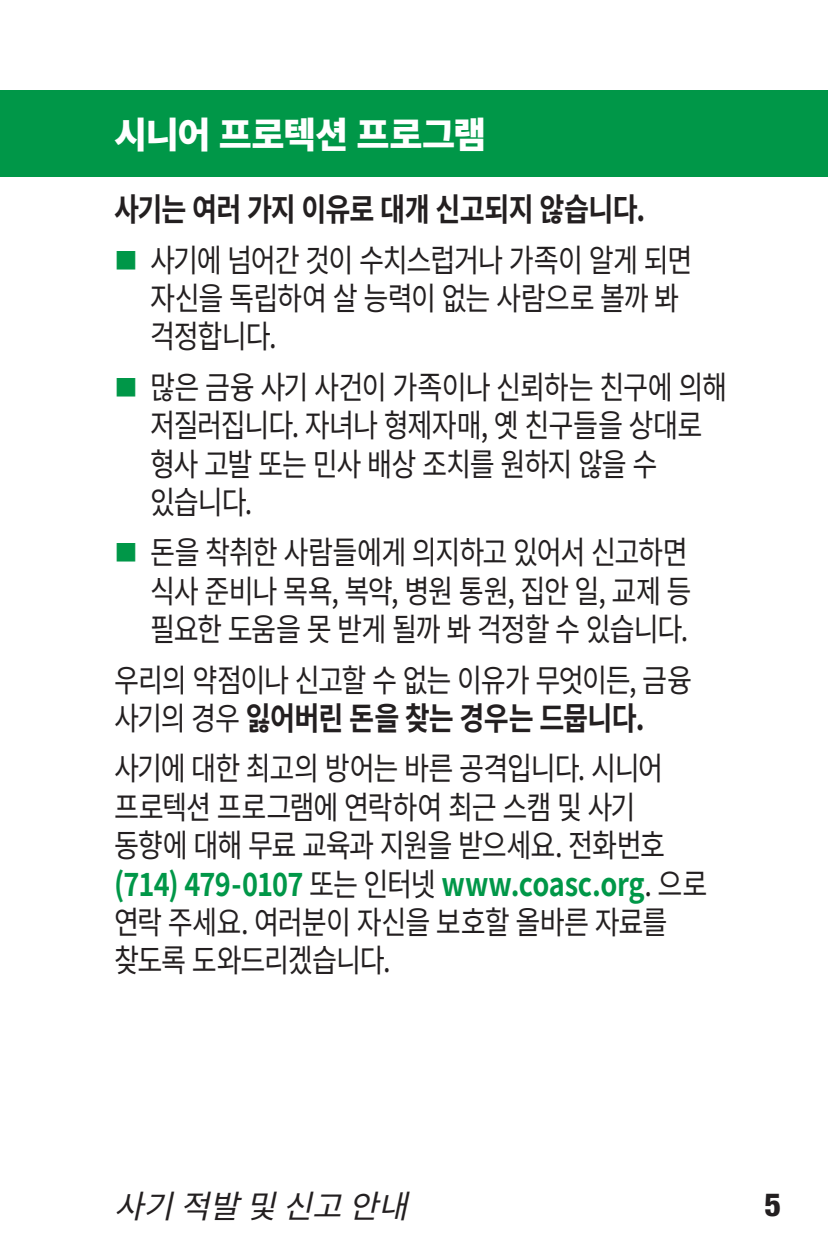
<style>
.page{position:relative;width:828px;height:1260px;background:#fff}
.page>*{position:absolute;margin:0;border:0;box-sizing:border-box;transform-origin:0 0}
.t1{font:800 36px "Source Han Sans KR";letter-spacing:-.035em;color:#fff}
.t2{font:32px/38.4px "Source Han Sans KR";letter-spacing:-.04em;color:#231f20;scale:.85 1}
.t3{font:700 32px "Source Han Sans KR";letter-spacing:-.025em;color:#231f20;scale:.85 1}
.t4{font:italic 32px "Source Han Sans KR";color:#231f20}
.t5{font:800 condensed 32px "Helvetica Neue LT Std";color:#231f20}
.s1{color:#009748}
.s2{font-weight:700}
.s3{font-weight:700;color:#009748}
</style>
<div class="page">
<div style="left:0;top:90px;width:828px;height:86px;background:#009748"></div>
<p class="t1" style="left:114px;top:114px;width:374px">시니어 프로텍션 프로그램</p>
<p class="t3" style="left:114px;top:191px;width:627px">사기는 여러 가지 이유로 대개 신고되지 않습니다.</p>
<p class="t2" style="left:150px;top:241px;width:640px;text-indent:-36px"><span class="s1">■</span> 사기에 넘어간 것이 수치스럽거나 가족이 알게 되면 자신을 독립하여 살 능력이 없는 사람으로 볼까 봐 걱정합니다.</p>
<p class="t2" style="left:150px;top:368px;width:681px;text-indent:-36px"><span class="s1">■</span> 많은 금융 사기 사건이 가족이나 신뢰하는 친구에 의해 저질러집니다. 자녀나 형제자매, 옛 친구들을 상대로 형사 고발 또는 민사 배상 조치를 원하지 않을 수 있습니다.</p>
<p class="t2" style="left:150px;top:534px;width:639px;text-indent:-36px"><span class="s1">■</span> 돈을 착취한 사람들에게 의지하고 있어서 신고하면 식사 준비나 목욕, 복약, 병원 통원, 집안 일, 교제 등 필요한 도움을 못 받게 될까 봐 걱정할 수 있습니다.</p>
<p class="t2" style="left:114px;top:661px;width:682px">우리의 약점이나 신고할 수 없는 이유가 무엇이든, 금융 사기의 경우 <span class="s2">잃어버린 돈을 찾는 경우는 드뭅니다.</span></p>
<p class="t2" style="left:114px;top:750px;width:700px">사기에 대한 최고의 방어는 바른 공격입니다. 시니어 프로텍션 프로그램에 연락하여 최근 스캠 및 사기 동향에 대해 무료 교육과 지원을 받으세요. 전화번호 <span class="s3">(714) 479‑0107</span> 또는 인터넷 <span class="s3">www.coasc.org</span>. 으로 연락 주세요. 여러분이 자신을 보호할 올바른 자료를 찾도록 도와드리겠습니다.</p>
<p class="t4" style="left:114px;top:1188px;width:315px">사기적발및신고안내</p>
<p class="t5" style="left:764px;top:1185px;width:18px">5</p>
</div>
